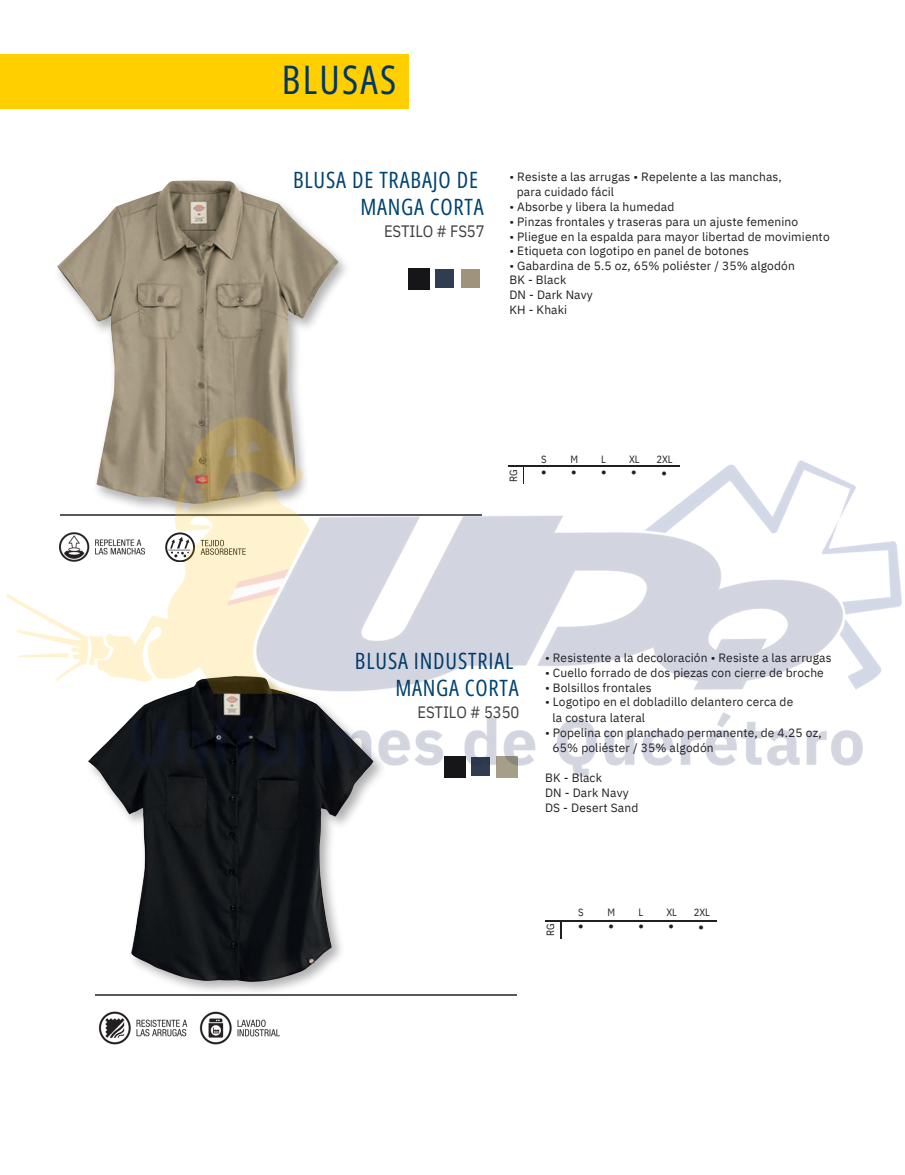
<style>
.page{position:relative;width:905px;height:1175px;background:#fff}
.page>*{position:absolute;margin:0;border:0;box-sizing:border-box;transform-origin:0 0}
.t1{font:39.3px "Open Sans Condensed";letter-spacing:.055em;color:#003767}
.t2{font:22.5px "Open Sans Condensed";letter-spacing:.035em;color:#004372}
.t3{font:16.5px "IBM Plex Sans Cond";letter-spacing:-.005em;color:#414042}
.t4{font:12px/14.7px "IBM Plex Sans";letter-spacing:.01em;color:#231f20}
.t5{font:10.5px "IBM Plex Sans Cond";letter-spacing:-.005em;color:#231f20}
.t6{font:9px "Arimo";color:#231f20}
</style>
<div class="page">
<img style="left:57px;top:180px;width:282px;height:198px">
<div style="left:408px;top:268px;width:21px;height:21px;background:#161619"></div>
<img style="left:435px;top:269px;width:18px;height:18px">
<div style="left:0;top:54px;width:409px;height:54px;background:#ffcf00"></div>
<img style="left:95px;top:981px;width:291px;height:15px">
<img style="left:112px;top:797px;width:251px;height:184px">
<hr style="left:95px;top:993px;width:422px;height:2px;background:#58595b">
<img style="left:98px;top:1011px;width:182px;height:34px">
<hr style="left:545px;top:921px;width:172px;height:1px;background:#231f20">
<svg style="left:560px;top:922px;width:1px;height:16px"></svg>
<img style="left:7px;top:378px;width:895px;height:419px">
<p class="t1" style="left:282px;top:52px;width:116px">BLUSAS</p>
<p class="t2" style="left:293px;top:164px;width:187px">BLUSA DE TRABAJO DE</p>
<h4 class="t2" style="left:360px;top:191px;width:125px">MANGA CORTA</h4>
<h4 class="t3" style="left:384px;top:220px;width:102px">ESTILO # FS57</h4>
<h2 class="t4" style="left:509px;top:169px;width:274px">• Resiste a las arrugas • Repelente a las manchas,</h2>
<h4 class="t4" style="left:517px;top:184px;width:99px">para cuidado fácil</h4>
<p class="t4" style="left:509px;top:199px;width:166px">• Absorbe y libera la humedad</p>
<p class="t4" style="left:509px;top:214px;width:290px">• Pinzas frontales y traseras para un ajuste femenino</p>
<p class="t4" style="left:509px;top:229px;width:322px">• Pliegue en la espalda para mayor libertad de movimiento</p>
<p class="t4" style="left:509px;top:243px;width:241px">• Etiqueta con logotipo en panel de botones</p>
<p class="t4" style="left:509px;top:258px;width:287px">• Gabardina de 5.5 oz, 65% poliéster / 35% algodón<br>BK - Black<br>DN - Dark Navy<br>KH - Khaki</p>
<p class="t5" style="left:506px;top:482px;width:14px;rotate:-90deg">RG</p>
<h3 class="t5" style="left:541px;top:452px;width:7px">S</h3>
<h4 class="t6" style="left:541px;top:467px;width:7px">●</h4>
<p class="t5" style="left:570px;top:452px;width:9px">M</p>
<p class="t6" style="left:571px;top:467px;width:7px">●</p>
<p class="t5" style="left:601px;top:452px;width:6px">L</p>
<p class="t6" style="left:601px;top:467px;width:7px">●</p>
<p class="t5" style="left:629px;top:452px;width:12px">XL</p>
<p class="t6" style="left:631px;top:467px;width:7px">●</p>
<p class="t5" style="left:656px;top:452px;width:18px">2XL</p>
<p class="t6" style="left:661px;top:468px;width:7px">●</p>
<h3 class="t2" style="left:355px;top:645px;width:160px">BLUSA INDUSTRIAL</h3>
<p class="t2" style="left:395px;top:672px;width:125px">MANGA CORTA</p>
<p class="t3" style="left:417px;top:700px;width:104px">ESTILO # 5350</p>
<p class="t4" style="left:545px;top:650px;width:288px">• Resistente a la decoloración • Resiste a las arrugas</p>
<p class="t4" style="left:545px;top:665px;width:280px">• Cuello forrado de dos piezas con cierre de broche</p>
<p class="t4" style="left:545px;top:680px;width:108px">• Bolsillos frontales</p>
<p class="t4" style="left:545px;top:694px;width:250px">• Logotipo en el dobladillo delantero cerca de</p>
<p class="t4" style="left:552px;top:710px;width:94px">la costura lateral</p>
<p class="t4" style="left:545px;top:725px;width:278px">• Popelina con planchado permanente, de 4.25 oz,</p>
<p class="t4" style="left:552px;top:740px;width:163px">65% poliéster / 35% algodón</p>
<h2 class="t4" style="left:545px;top:770px;width:95px">BK - Black<br>DN - Dark Navy<br>DS - Desert Sand</h2>
<p class="t5" style="left:543px;top:936px;width:14px;rotate:-90deg">RG</p>
<h4 class="t5" style="left:578px;top:905px;width:7px">S</h4>
<h4 class="t6" style="left:578px;top:920px;width:7px">●</h4>
<h4 class="t5" style="left:607px;top:905px;width:9px">M</h4>
<h4 class="t6" style="left:608px;top:920px;width:7px">●</h4>
<p class="t5" style="left:638px;top:905px;width:6px">L</p>
<p class="t6" style="left:638px;top:920px;width:7px">●</p>
<h4 class="t5" style="left:666px;top:905px;width:12px">XL</h4>
<p class="t6" style="left:668px;top:920px;width:7px">●</p>
<p class="t5" style="left:693px;top:905px;width:18px">2XL</p>
<p class="t6" style="left:698px;top:921px;width:7px">●</p>
</div>
